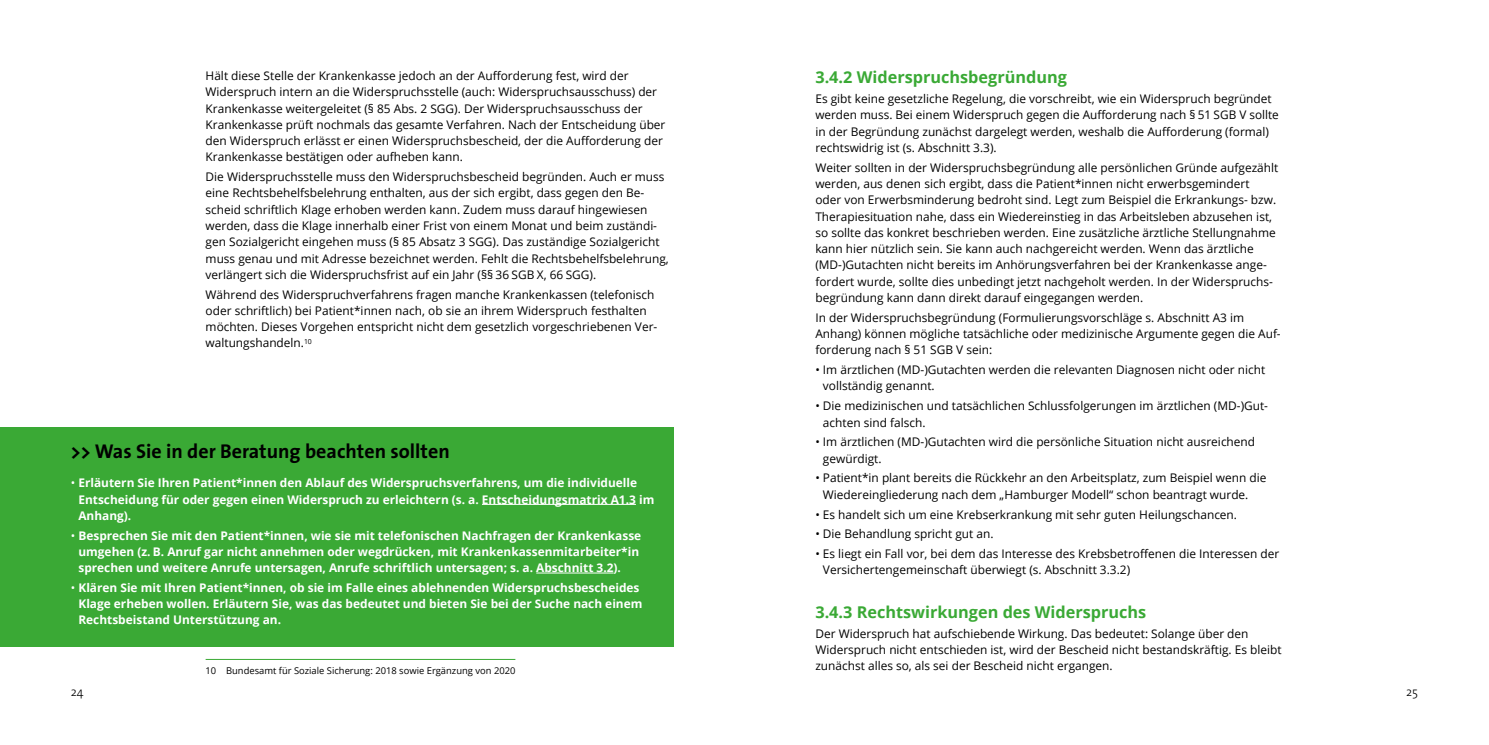
<style>
.page{position:relative;width:1489px;height:745px;background:#fff}
.page>*{position:absolute;margin:0;border:0;box-sizing:border-box;transform-origin:0 0}
.t1{font:700 20px "The Sans";color:#000}
.t2{font:700 16.25px "Open Sans";color:#3aa935}
.t3{font:300 12.5px "The Sans";color:#000}
.t4{font:11.88px/16.2px "Open Sans";color:#000}
.t5{font:700 11.88px/16.2px "Open Sans";color:#fff}
.t6{font:9.38px "Open Sans";color:#000}
.s1{font-weight:400}
</style>
<div class="page">
<hr style="left:206px;top:658px;width:309px;height:1px;background:#3aa935">
<div style="left:0;top:427px;width:673px;height:220px;background:#3aa935"></div>
<hr style="left:482px;top:503px;width:154px;height:1px;background:#fff">
<hr style="left:536px;top:572px;width:77px;height:1px;background:#fff">
<p class="t4" style="left:206px;top:67px;width:461px">Hält diese Stelle der Krankenkasse jedoch an der Aufforderung fest, wird der Widerspruch intern an die Widerspruchsstelle (auch: Widerspruchsausschuss) der Krankenkasse weitergeleitet (§ 85 Abs. 2 SGG). Der Widerspruchsausschuss der Krankenkasse prüft nochmals das gesamte Verfahren. Nach der Entscheidung über den Widerspruch erlässt er einen Widerspruchsbescheid, der die Aufforderung der Krankenkasse bestätigen oder aufheben kann.</p>
<p class="t4" style="left:206px;top:168px;width:464px">Die Widerspruchsstelle muss den Widerspruchsbescheid begründen. Auch er muss eine Rechtsbehelfsbelehrung enthalten, aus der sich ergibt, dass gegen den Be&shy;scheid schriftlich Klage erhoben werden kann. Zudem muss darauf hingewiesen werden, dass die Klage innerhalb einer Frist von einem Monat und beim zuständi&shy;gen Sozialgericht eingehen muss (§ 85 Absatz 3 SGG). Das zuständige Sozialgericht muss genau und mit Adresse bezeichnet werden. Fehlt die Rechtsbehelfsbelehrung, verlängert sich die Widerspruchsfrist auf ein Jahr (§§ 36 SGB X, 66 SGG).</p>
<p class="t4" style="left:206px;top:286px;width:453px">Während des Widerspruchverfahrens fragen manche Krankenkassen (telefonisch oder schriftlich) bei Patient*innen nach, ob sie an ihrem Widerspruch festhalten möchten. Dieses Vorgehen entspricht nicht dem gesetzlich vorgeschriebenen Ver&shy;waltungshandeln.<sup>10</sup></p>
<h1 class="t1" style="left:71px;top:434px;width:380px">&gt;&gt; Was Sie in der Beratung beachten sollten</h1>
<p class="t5" style="left:78px;top:474px;width:577px;text-indent:-8px"><span class="s1">•</span> Erläutern Sie Ihren Patient*innen den Ablauf des Widerspruchsverfahrens, um die individuelle<br>Entscheidung für oder gegen einen Widerspruch zu erleichtern (s. a. Entscheidungsmatrix A1.3 im<br>Anhang).</p>
<p class="t5" style="left:78px;top:526px;width:564px;text-indent:-8px"><span class="s1">•</span> Besprechen Sie mit den Patient*innen, wie sie mit telefonischen Nachfragen der Krankenkasse umgehen (z. B. Anruf gar nicht annehmen oder wegdrücken, mit Krankenkassenmitarbeiter*in sprechen und weitere Anrufe untersagen, Anrufe schriftlich untersagen; s. a. Abschnitt 3.2).</p>
<p class="t5" style="left:78px;top:578px;width:565px;text-indent:-8px"><span class="s1">•</span> Klären Sie mit Ihren Patient*innen, ob sie im Falle eines ablehnenden Widerspruchsbescheides<br>Klage erheben wollen. Erläutern Sie, was das bedeutet und bieten Sie bei der Suche nach einem<br>Rechtsbeistand Unterstützung an.</p>
<p class="t6" style="left:206px;top:663px;width:311px">10 Bundesamt für Soziale Sicherung: 2018 sowie Ergänzung von 2020</p>
<h2 class="t2" style="left:815px;top:66px;width:253px">3.4.2 Widerspruchsbegründung</h2>
<p class="t4" style="left:815px;top:90px;width:465px">Es gibt keine gesetzliche Regelung, die vorschreibt, wie ein Widerspruch begründet werden muss. Bei einem Widerspruch gegen die Aufforderung nach § 51 SGB V sollte in der Begründung zunächst dargelegt werden, weshalb die Aufforderung (formal) rechtswidrig ist (s. Abschnitt 3.3).</p>
<p class="t4" style="left:815px;top:159px;width:464px">Weiter sollten in der Widerspruchsbegründung alle persönlichen Gründe aufgezählt werden, aus denen sich ergibt, dass die Patient*innen nicht erwerbsgemindert oder von Erwerbsminderung bedroht sind. Legt zum Beispiel die Erkrankungs- bzw.<br>Therapiesituation nahe, dass ein Wiedereinstieg in das Arbeitsleben abzusehen ist, so sollte das konkret beschrieben werden. Eine zusätzliche ärztliche Stellungnahme kann hier nützlich sein. Sie kann auch nachgereicht werden. Wenn das ärztliche (MD-)Gutachten nicht bereits im Anhörungsverfahren bei der Krankenkasse ange&shy;fordert wurde, sollte dies unbedingt jetzt nachgeholt werden. In der Widerspruchs&shy;begründung kann dann direkt darauf eingegangen werden.</p>
<p class="t4" style="left:815px;top:309px;width:467px">In der Widerspruchsbegründung (Formulierungsvorschläge s. Abschnitt A3 im<br>Anhang) können mögliche tatsächliche oder medizinische Argumente gegen die Auf&shy;forderung nach § 51 SGB V sein:</p>
<p class="t4" style="left:823px;top:361px;width:444px;text-indent:-8px">• Im ärztlichen (MD-)Gutachten werden die relevanten Diagnosen nicht oder nicht vollständig genannt.</p>
<p class="t4" style="left:823px;top:397px;width:446px;text-indent:-8px">• Die medizinischen und tatsächlichen Schlussfolgerungen im ärztlichen (MD-)Gut&shy;achten sind falsch.</p>
<p class="t4" style="left:823px;top:433px;width:434px;text-indent:-8px">• Im ärztlichen (MD-)Gutachten wird die persönliche Situation nicht ausreichend gewürdigt.</p>
<p class="t4" style="left:823px;top:469px;width:445px;text-indent:-8px">• Patient*in plant bereits die Rückkehr an den Arbeitsplatz, zum Beispiel wenn die<br>Wiedereingliederung nach dem „Hamburger Modell“ schon beantragt wurde.</p>
<p class="t4" style="left:815px;top:505px;width:423px">• Es handelt sich um eine Krebserkrankung mit sehr guten Heilungschancen.</p>
<p class="t4" style="left:815px;top:525px;width:180px">• Die Behandlung spricht gut an.</p>
<p class="t4" style="left:823px;top:545px;width:458px;text-indent:-8px">• Es liegt ein Fall vor, bei dem das Interesse des Krebsbetroffenen die Interessen der<br>Versichertengemeinschaft überwiegt (s. Abschnitt 3.3.2)</p>
<h2 class="t2" style="left:815px;top:600px;width:332px">3.4.3 Rechtswirkungen des Widerspruchs</h2>
<p class="t4" style="left:815px;top:624px;width:467px">Der Widerspruch hat aufschiebende Wirkung. Das bedeutet: Solange über den<br>Widerspruch nicht entschieden ist, wird der Bescheid nicht bestandskräftig. Es bleibt zunächst alles so, als sei der Bescheid nicht ergangen.</p>
<p class="t3" style="left:71px;top:680px;width:14px">24</p>
<p class="t3" style="left:1405px;top:680px;width:13px">25</p>
</div>
